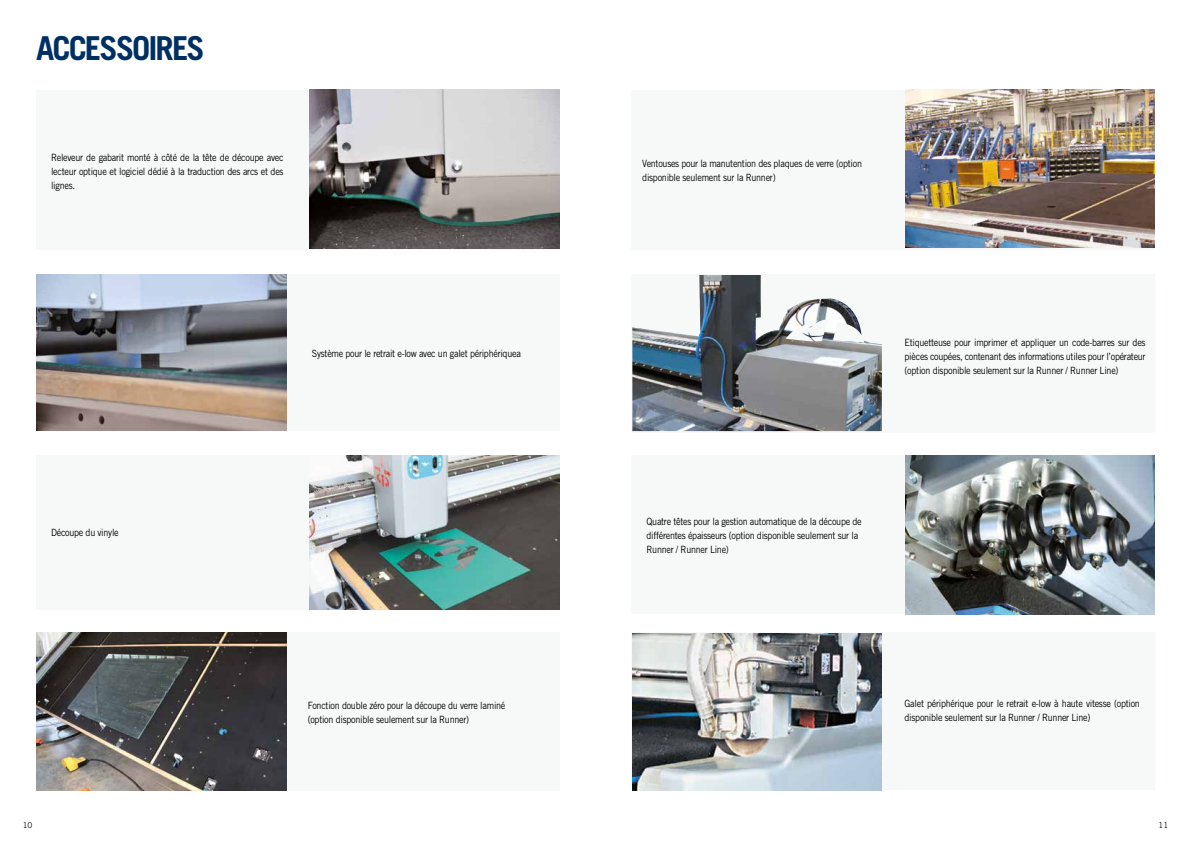
<style>
.page{position:relative;width:1191px;height:842px;background:#fff}
.page>*{position:absolute;margin:0;border:0;box-sizing:border-box;transform-origin:0 0}
.t1{font:700 33px "Trade Gothic LT Std";letter-spacing:-.06em;color:#003063}
.t2{font:10px/14px "Trade Gothic LT Std";letter-spacing:-.03em;color:#000;scale:.9 1}
.t3{font:8px "Trade Gothic LT Std";color:#000}
</style>
<div class="page">
<div style="left:36px;top:455px;width:523px;height:154px;background:#f7f9f9"></div>
<div style="left:36px;top:90px;width:523px;height:159px;background:#f7f9f9"></div>
<div style="left:36px;top:274px;width:523px;height:157px;background:#f7f9f9"></div>
<img style="left:37px;top:274px;width:249px;height:157px">
<img style="left:310px;top:90px;width:249px;height:159px">
<div style="left:36px;top:632px;width:523px;height:159px;background:#f7f9f9"></div>
<img style="left:310px;top:455px;width:249px;height:154px">
<img style="left:37px;top:632px;width:249px;height:159px">
<div style="left:631px;top:455px;width:524px;height:159px;background:#f7f9f9"></div>
<div style="left:631px;top:90px;width:524px;height:159px;background:#f7f9f9"></div>
<div style="left:631px;top:274px;width:524px;height:159px;background:#f7f9f9"></div>
<div style="left:631px;top:632px;width:524px;height:158px;background:#f7f9f9"></div>
<img style="left:632px;top:633px;width:250px;height:158px">
<img style="left:905px;top:456px;width:250px;height:158px">
<img style="left:632px;top:275px;width:250px;height:156px">
<svg style="left:785px;top:320px;width:79px;height:23px"></svg>
<img style="left:905px;top:89px;width:250px;height:159px">
<h1 class="t1" style="left:36px;top:28px;width:170px">ACCESSOIRES</h1>
<p class="t2" style="left:51px;top:150px;width:260px;text-align:justify">Releveur de gabarit monté à côté de la tête de découpe avec lecteur optique et logiciel dédié à la traduction des arcs et des lignes.</p>
<p class="t2" style="left:312px;top:346px;width:234px">Système pour le retrait e-low avec un galet périphériquea</p>
<p class="t2" style="left:51px;top:525px;width:77px">Découpe du vinyle</p>
<p class="t2" style="left:308px;top:698px;width:221px">Fonction double zéro pour la découpe du verre laminé (option disponible seulement sur la Runner)</p>
<p class="t2" style="left:642px;top:156px;width:246px">Ventouses pour la manutention des plaques de verre (option disponible seulement sur la Runner)</p>
<p class="t2" style="left:904px;top:335px;width:269px;text-align:justify">Etiquetteuse pour imprimer et appliquer un code-barres sur des pièces coupées, contenant des informations utiles pour l’opérateur (option disponible seulement sur la Runner / Runner Line)</p>
<p class="t2" style="left:646px;top:515px;width:241px">Quatre têtes pour la gestion automatique de la découpe de différentes épaisseurs (option disponible seulement sur la<br>Runner / Runner Line)</p>
<p class="t2" style="left:904px;top:697px;width:263px">Galet périphérique pour le retrait e-low à haute vitesse (option disponible seulement sur la Runner / Runner Line)</p>
<p class="t3" style="left:23px;top:820px;width:11px">10</p>
<p class="t3" style="left:1158px;top:820px;width:11px">11</p>
</div>
